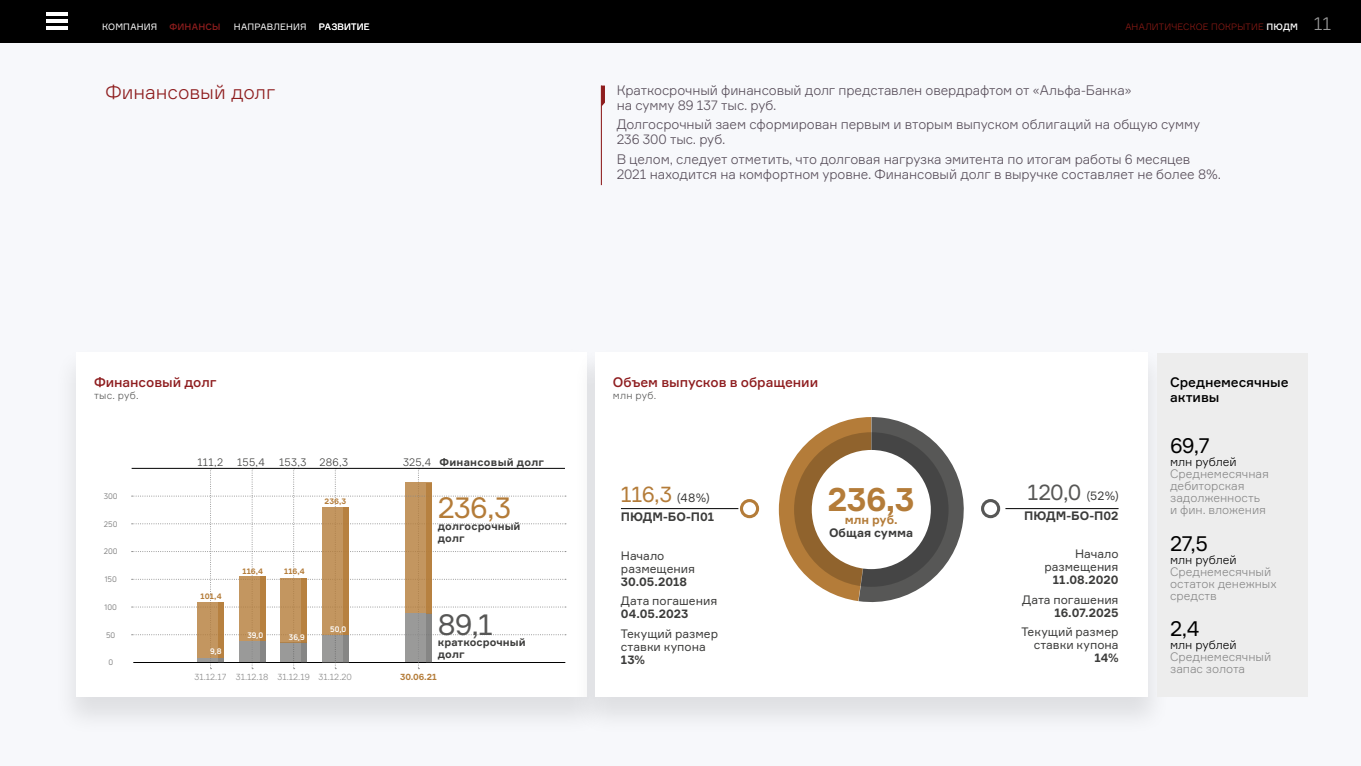
<style>
.page{position:relative;width:1361px;height:766px;background:#fff}
.page>*{position:absolute;margin:0;border:0;box-sizing:border-box;transform-origin:0 0}
.t1{font:700 32.7px "Formular";color:#b47c39}
.t2{font:29.4px "Formular";color:#b47c39}
.t3{font:29.4px "Formular";color:#575756}
.t4{font:21.75px "Formular";color:#b47c39}
.t5{font:21.75px "Formular";color:#575756}
.t6{font:21px "Formular";color:#000}
.t7{font:300 19.5px "Formular";color:#8e1d1e}
.t8{font:300 13.5px/15px "Formular";letter-spacing:-.005em;color:#564c58}
.t9{font:500 13.5px "Formular";letter-spacing:-.01em;color:#8e1d1f}
.t10{font:500 13.5px/15px "Formular";letter-spacing:-.005em;color:#000}
.t11{font:300 12px/12px "Formular";color:#878787}
.t12{font:12px/13px "Formular";color:#3c3c3b}
.t13{font:700 12px "Formular";color:#3c3c3b}
.t14{font:300 12px "Formular";letter-spacing:-.005em;color:#000}
.t15{font:700 12px "Formular";color:#b47c39}
.t16{font:700 10.8px/11.7px "Formular";letter-spacing:.005em;color:#3c3c3b}
.t17{font:300 10.8px "Formular";letter-spacing:.015em;color:#3c3c3b}
.t18{font:700 10.8px "Formular";letter-spacing:.025em;color:#3c3c3b}
.t19{font:300 10.35px "Formular";letter-spacing:.025em;color:#575756}
.t20{font:300 9px "Formular";letter-spacing:.02em;color:#921c16}
.t21{font:9px "Formular";letter-spacing:.02em;color:#fff}
.t22{font:500 9px "Formular";letter-spacing:.02em;color:#8e1d1d}
.t23{font:300 8.85px "Formular";color:#878787}
.t24{font:700 8.85px "Formular";color:#b47c39}
.t25{font:700 7.8px "Formular";letter-spacing:.01em;color:#b47c39}
.t26{font:7.8px "Uni Neue";color:#878787}
.t27{font:700 7.8px "Uni Neue";color:#fff}
.s1{font-weight:500;color:#fff}
.s2{font-size:18px;color:#fff}
.s3{font-size:12px;color:#3c3c3b}
</style>
<div class="page">
<div style="left:0;top:0;width:1361px;height:765px;background:#f7f8fb"></div>
<div style="left:0;top:0;width:1361px;height:43px;background:#000"></div>
<hr style="left:47px;top:13px;width:21px;height:3px;background:#fff">
<hr style="left:47px;top:20px;width:21px;height:3px;background:#fff">
<hr style="left:47px;top:26px;width:21px;height:4px;background:#fff">
<hr style="left:601px;top:85px;width:1px;height:100px;background:#8e1d1e">
<svg style="left:601px;top:85px;width:4px;height:22px"></svg>
<div style="left:53px;top:345px;width:557px;height:392px;background:#000;opacity:.1"></div>
<div style="left:77px;top:352px;width:510px;height:344px;background:#fff"></div>
<hr style="left:132px;top:467px;width:433px;height:1px;background:#000">
<svg style="left:132px;top:468px;width:434px;height:201px"></svg>
<div style="left:219px;top:602px;width:5px;height:55px;background:#b78140"></div>
<div style="left:572px;top:345px;width:599px;height:392px;background:#000;opacity:.1"></div>
<div style="left:595px;top:352px;width:553px;height:344px;background:#fff"></div>
<svg style="left:779px;top:417px;width:185px;height:186px"></svg>
<div style="left:740px;top:499px;width:19px;height:19px;border:3px solid #b47c39;border-radius:50%"></div>
<div style="left:981px;top:499px;width:19px;height:19px;border:3px solid #575756;border-radius:50%"></div>
<hr style="left:621px;top:508px;width:117px;height:1px;background:#000">
<hr style="left:1005px;top:508px;width:113px;height:1px;background:#000">
<svg style="left:794px;top:432px;width:154px;height:154px;background:#6a553b"></svg>
<div style="left:812px;top:450px;width:119px;height:119px;background:#fff;border-radius:50%"></div>
<div style="left:1157px;top:352px;width:150px;height:344px;background:#ededed"></div>
<p class="t21" style="left:102px;top:21px;width:57px">КОМПАНИЯ</p>
<p class="t22" style="left:169px;top:21px;width:53px">ФИНАНСЫ</p>
<p class="t21" style="left:234px;top:21px;width:74px">НАПРАВЛЕНИЯ</p>
<p class="t21" style="left:319px;top:21px;width:52px">РАЗВИТИЕ</p>
<p class="t20" style="left:1125px;top:21px;width:207px">АНАЛИТИЧЕСКОЕ ПОКРЫТИЕ <span class="s1">ПЮДМ</span> <span class="s2">11</span></p>
<h3 class="t7" style="left:106px;top:81px;width:171px">Финансовый долг</h3>
<p class="t8" style="left:617px;top:83px;width:516px">Краткосрочный финансовый долг представлен овердрафтом от «Альфа-Банка» на сумму 89 137 тыс. руб.</p>
<p class="t8" style="left:617px;top:117px;width:585px">Долгосрочный заем сформирован первым и вторым выпуском облигаций на общую сумму<br>236 300 тыс. руб.</p>
<p class="t8" style="left:617px;top:151px;width:606px">В целом, следует отметить, что долговая нагрузка эмитента по итогам работы 6 месяцев<br>2021 находится на комфортном уровне. Финансовый долг в выручке составляет не более 8%.</p>
<p class="t9" style="left:94px;top:374px;width:124px">Финансовый долг</p>
<p class="t19" style="left:94px;top:388px;width:46px">тыс. руб.</p>
<p class="t26" style="left:104px;top:491px;width:15px">300</p>
<p class="t26" style="left:104px;top:519px;width:15px">250</p>
<p class="t26" style="left:104px;top:546px;width:15px">200</p>
<p class="t26" style="left:105px;top:574px;width:14px">150</p>
<p class="t26" style="left:105px;top:602px;width:14px">100</p>
<p class="t26" style="left:106px;top:629px;width:11px">50</p>
<p class="t26" style="left:108px;top:657px;width:6px">0</p>
<p class="t17" style="left:197px;top:455px;width:27px">111,2</p>
<p class="t17" style="left:237px;top:455px;width:29px">155,4</p>
<p class="t17" style="left:279px;top:455px;width:70px">153,3 286,3</p>
<p class="t25" style="left:324px;top:496px;width:23px">236,3</p>
<p class="t25" style="left:201px;top:591px;width:23px">101,4</p>
<p class="t27" style="left:210px;top:646px;width:13px">9,8</p>
<p class="t25" style="left:242px;top:566px;width:22px">116,4</p>
<p class="t25" style="left:284px;top:566px;width:22px">116,4</p>
<p class="t27" style="left:247px;top:629px;width:17px">39,0</p>
<p class="t27" style="left:289px;top:632px;width:17px">36,9</p>
<p class="t27" style="left:330px;top:624px;width:18px">50,0</p>
<p class="t17" style="left:403px;top:455px;width:30px">325,4</p>
<p class="t18" style="left:439px;top:455px;width:106px">Финансовый долг</p>
<h2 class="t2" style="left:438px;top:489px;width:75px">236,3</h2>
<p class="t16" style="left:438px;top:520px;width:84px">долгосрочный долг</p>
<h2 class="t3" style="left:438px;top:606px;width:57px">89,1</h2>
<p class="t16" style="left:438px;top:636px;width:89px">краткосрочный долг</p>
<p class="t23" style="left:195px;top:671px;width:159px">31.12.17 31.12.18 31.12.19 31.12.20</p>
<p class="t24" style="left:400px;top:671px;width:38px">30.06.21</p>
<p class="t9" style="left:613px;top:374px;width:207px">Объем выпусков в обращении</p>
<p class="t19" style="left:613px;top:388px;width:45px">млн руб.</p>
<h3 class="t4" style="left:621px;top:480px;width:90px">116,3 <span class="s3">(48%)</span></h3>
<p class="t13" style="left:621px;top:509px;width:95px">ПЮДМ-БО-П01</p>
<p class="t12" style="left:621px;top:548px;width:76px">Начало размещения</p>
<p class="t13" style="left:621px;top:574px;width:68px">30.05.2018</p>
<p class="t12" style="left:621px;top:594px;width:98px">Дата погашения</p>
<p class="t13" style="left:621px;top:606px;width:69px">04.05.2023</p>
<p class="t12" style="left:621px;top:626px;width:99px">Текущий размер ставки купона</p>
<p class="t13" style="left:621px;top:651px;width:26px">13%</p>
<h1 class="t1" style="left:827px;top:478px;width:89px">236,3</h1>
<p class="t15" style="left:844px;top:512px;width:54px">млн руб.</p>
<p class="t13" style="left:829px;top:525px;width:86px">Общая сумма</p>
<h3 class="t5" style="left:1027px;top:479px;width:92px">120,0 <span class="s3">(52%)</span></h3>
<p class="t13" style="left:1024px;top:508px;width:96px">ПЮДМ-БО-П02</p>
<p class="t12" style="left:1044px;top:547px;width:76px;text-align:right">Начало размещения</p>
<p class="t13" style="left:1053px;top:572px;width:67px">11.08.2020</p>
<p class="t12" style="left:1022px;top:592px;width:98px">Дата погашения</p>
<p class="t13" style="left:1054px;top:605px;width:65px">16.07.2025</p>
<p class="t12" style="left:1021px;top:624px;width:99px;text-align:right">Текущий размер ставки купона</p>
<p class="t13" style="left:1094px;top:650px;width:26px">14%</p>
<p class="t10" style="left:1170px;top:374px;width:120px">Среднемесячные активы</p>
<h3 class="t6" style="left:1170px;top:432px;width:41px">69,7</h3>
<p class="t14" style="left:1170px;top:454px;width:68px">млн рублей</p>
<p class="t11" style="left:1170px;top:467px;width:100px">Среднемесячная дебиторская задолженность и фин. вложения</p>
<h3 class="t6" style="left:1170px;top:530px;width:39px">27,5</h3>
<p class="t14" style="left:1170px;top:552px;width:68px">млн рублей</p>
<p class="t11" style="left:1170px;top:565px;width:108px">Среднемесячный остаток денежных средств</p>
<h3 class="t6" style="left:1170px;top:615px;width:31px">2,4</h3>
<p class="t14" style="left:1170px;top:637px;width:68px">млн рублей</p>
<p class="t11" style="left:1170px;top:650px;width:103px">Среднемесячный запас золота</p>
</div>
